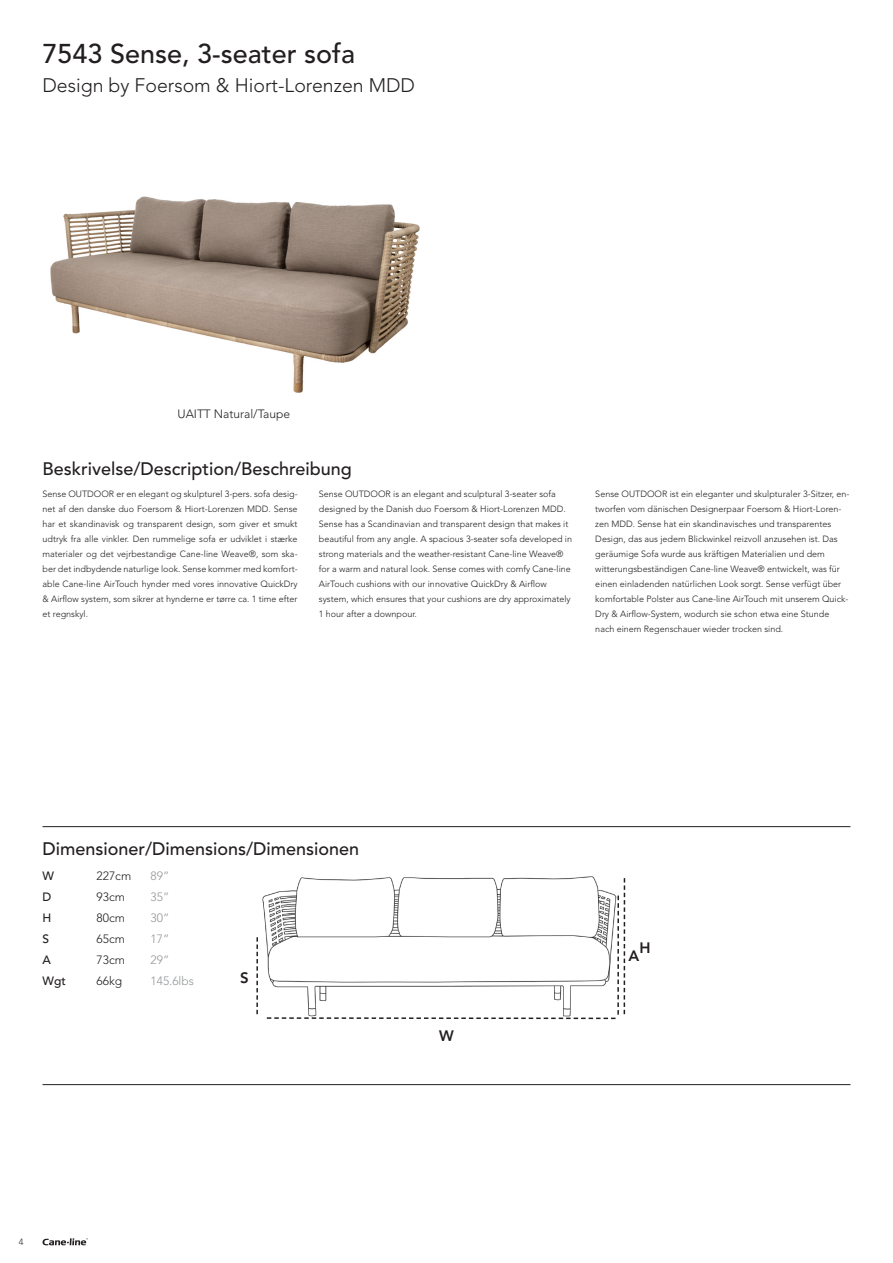
<style>
.page{position:relative;width:893px;height:1263px;background:#fff}
.page>*{position:absolute;margin:0;border:0;box-sizing:border-box;transform-origin:0 0}
.t1{font:500 27px "Avenir LT Pro";color:#231f20}
.t2{font:300 19.5px "Avenir LT Pro";color:#231f20}
.t3{font:500 18px "Avenir LT Pro";color:#231f20}
.t4{font:800 15px "Avenir LT Pro";color:#231f20}
.t5{font:300 12px "Avenir LT Pro";color:#231f20}
.t6{font:300 12px "Avenir LT Pro";color:#939598}
.t7{font:500 12px "Avenir LT Pro";color:#231f20}
.t8{font:300 9px/15px "Avenir LT Pro";color:#231f20}
</style>
<div class="page">
<hr style="left:43px;top:826px;width:807px;height:1px;background:#231f20">
<hr style="left:43px;top:1084px;width:807px;height:1px;background:#231f20">
<svg style="left:42px;top:1238px;width:46px;height:7px"></svg>
<img style="left:256px;top:876px;width:370px;height:144px">
<svg style="left:256px;top:937px;width:2px;height:77px"></svg>
<img style="left:50px;top:196px;width:370px;height:197px">
<svg style="left:267px;top:878px;width:358px;height:141px"></svg>
<p class="t1" style="left:43px;top:38px;width:314px">7543 Sense, 3-seater sofa</p>
<p class="t2" style="left:43px;top:73px;width:374px">Design by Foersom &amp; Hiort-Lorenzen MDD</p>
<p class="t5" style="left:178px;top:406px;width:114px">UAITT Natural/Taupe</p>
<h3 class="t3" style="left:43px;top:458px;width:311px">Beskrivelse/Description/Beschreibung</h3>
<p class="t8" style="left:43px;top:486px;width:257px;text-align:justify">Sense OUTDOOR er en elegant og skulpturel 3-pers. sofa desig&shy;net af den danske duo Foersom &amp; Hiort-Lorenzen MDD. Sense har et skandinavisk og transparent design, som giver et smukt udtryk fra alle vinkler. Den rummelige sofa er udviklet i stærke materialer og det vejrbestandige Cane-line Weave®, som ska&shy;ber det indbydende naturlige look. Sense kommer med komfort&shy;able Cane-line AirTouch hynder med vores innovative QuickDry &amp; Airflow system, som sikrer at hynderne er tørre ca. 1 time efter et regnskyl.</p>
<p class="t8" style="left:319px;top:486px;width:255px">Sense OUTDOOR is an elegant and sculptural 3-seater sofa designed by the Danish duo Foersom &amp; Hiort-Lorenzen MDD.<br>Sense has a Scandinavian and transparent design that makes it beautiful from any angle. A spacious 3-seater sofa developed in strong materials and the weather-resistant Cane-line Weave® for a warm and natural look. Sense comes with comfy Cane-line AirTouch cushions with our innovative QuickDry &amp; Airflow system, which ensures that your cushions are dry approximately 1 hour after a downpour.</p>
<p class="t8" style="left:595px;top:486px;width:256px">Sense OUTDOOR ist ein eleganter und skulpturaler 3-Sitzer, en&shy;tworfen vom dänischen Designerpaar Foersom &amp; Hiort-Loren&shy;zen MDD. Sense hat ein skandinavisches und transparentes Design, das aus jedem Blickwinkel reizvoll anzusehen ist. Das geräumige Sofa wurde aus kräftigen Materialien und dem witterungsbeständigen Cane-line Weave® entwickelt, was für einen einladenden natürlichen Look sorgt. Sense verfügt über komfortable Polster aus Cane-line AirTouch mit unserem Quick-Dry &amp; Airflow-System, wodurch sie schon etwa eine Stunde nach einem Regenschauer wieder trocken sind.</p>
<h3 class="t3" style="left:43px;top:838px;width:318px">Dimensioner/Dimensions/Dimensionen</h3>
<p class="t7" style="left:43px;top:869px;width:13px">W</p>
<p class="t5" style="left:97px;top:869px;width:36px">227cm</p>
<p class="t6" style="left:151px;top:869px;width:20px">89”</p>
<p class="t7" style="left:43px;top:890px;width:10px">D</p>
<p class="t5" style="left:97px;top:890px;width:30px">93cm</p>
<p class="t6" style="left:151px;top:890px;width:20px">35”</p>
<p class="t7" style="left:43px;top:911px;width:10px">H</p>
<p class="t5" style="left:97px;top:911px;width:30px">80cm</p>
<p class="t6" style="left:151px;top:911px;width:20px">30”</p>
<p class="t7" style="left:43px;top:932px;width:8px">S</p>
<p class="t5" style="left:97px;top:932px;width:30px">65cm</p>
<p class="t6" style="left:151px;top:932px;width:20px">17”</p>
<p class="t7" style="left:43px;top:953px;width:10px">A</p>
<p class="t5" style="left:97px;top:953px;width:30px">73cm</p>
<p class="t6" style="left:151px;top:953px;width:20px">29”</p>
<p class="t7" style="left:43px;top:974px;width:25px">Wgt</p>
<p class="t5" style="left:97px;top:974px;width:27px">66kg</p>
<p class="t6" style="left:151px;top:974px;width:45px">145.6lbs</p>
<p class="t4" style="left:240px;top:969px;width:10px">S</p>
<p class="t8" style="left:19px;top:1234px;width:6px">4</p>
<p class="t4" style="left:439px;top:1026px;width:16px">W</p>
<p class="t4" style="left:639px;top:939px;width:13px">H</p>
<p class="t4" style="left:629px;top:947px;width:12px">A</p>
</div>
